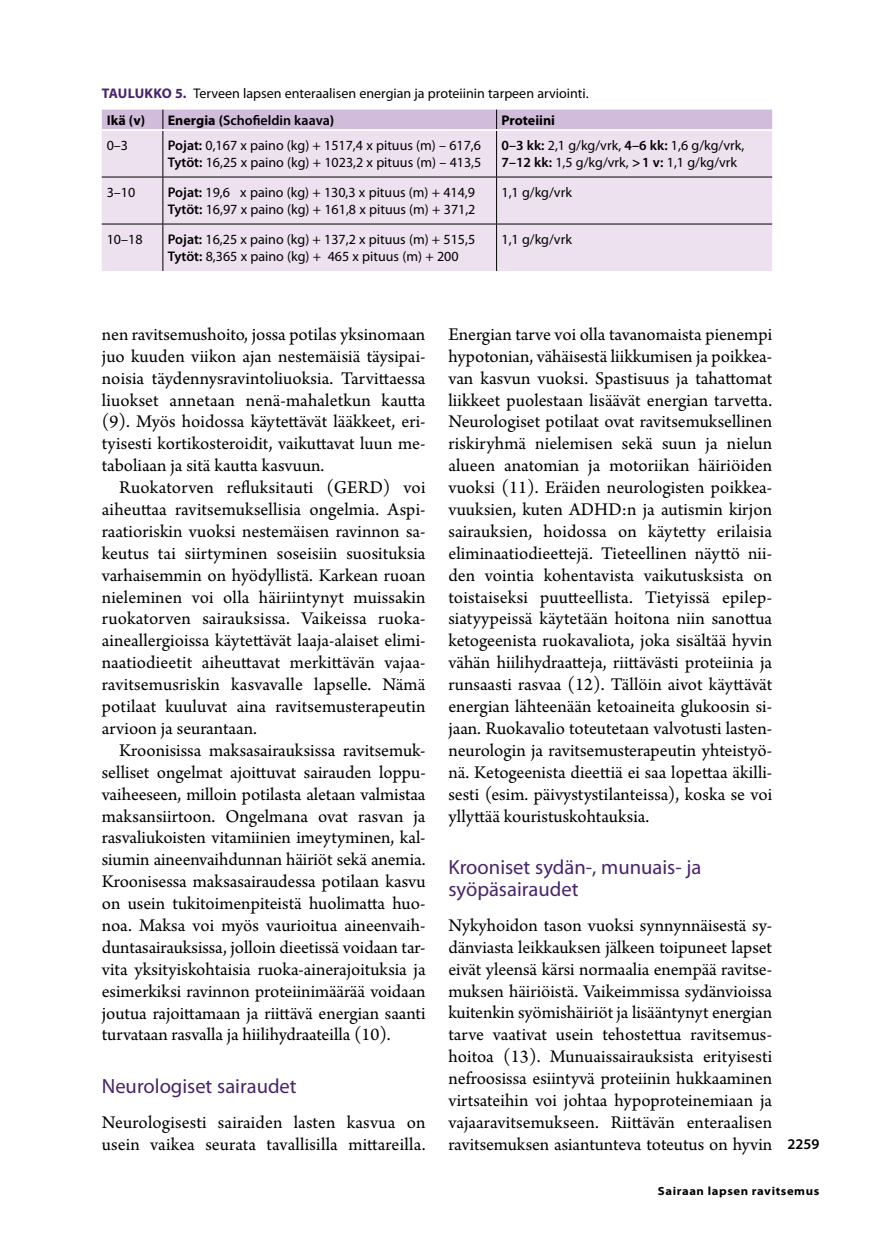
<style>
.page{position:relative;width:874px;height:1241px;background:#fff}
.page>*{position:absolute;margin:0;border:0;box-sizing:border-box;transform-origin:0 0}
.t1{font:20.65px/21.9px "Myriad Pro";color:#49236c}
.t2{font:18.9px/21.9px "Arno Pro";color:#000;text-align:justify}
.t3{font:600 14.88px "Myriad Pro";color:#000}
.t4{font:14px/16.6px "Myriad Pro";color:#000}
.t5{font:600 14px "Myriad Pro";color:#000}
.t6{font:700 14px "Myriad Pro";color:#000}
.t7{font:700 semi-expanded 11.9px "Myriad Pro";letter-spacing:.05em;color:#000}
.s1{font-weight:700;color:#49236c}
.s2{font-weight:700}
.s3{font-weight:600}
</style>
<div class="page">
<div style="left:102px;top:131px;width:669px;height:140px;background:#ede1ef"></div>
<hr style="left:162px;top:131px;width:1px;height:46px;background:#000">
<hr style="left:496px;top:131px;width:1px;height:46px;background:#000">
<hr style="left:102px;top:177px;width:61px;height:1px;background:#000">
<hr style="left:163px;top:177px;width:333px;height:1px;background:#000">
<hr style="left:162px;top:177px;width:1px;height:47px;background:#000">
<hr style="left:496px;top:177px;width:275px;height:1px;background:#000">
<hr style="left:496px;top:177px;width:1px;height:47px;background:#000">
<hr style="left:102px;top:224px;width:61px;height:1px;background:#000">
<hr style="left:163px;top:224px;width:333px;height:1px;background:#000">
<hr style="left:162px;top:224px;width:1px;height:47px;background:#000">
<hr style="left:496px;top:224px;width:275px;height:1px;background:#000">
<hr style="left:496px;top:224px;width:1px;height:47px;background:#000">
<div style="left:102px;top:110px;width:669px;height:19px;background:#d2bcdb"></div>
<p class="t4" style="left:107px;top:79px;width:483px;line-height:27.5px;text-indent:-5px"><span class="s1">TAULUKKO 5.</span> Terveen lapsen enteraalisen energian ja proteiinin tarpeen arviointi.<br><span class="s2">Ikä (v)</span></p>
<p class="t5" style="left:168px;top:111px;width:168px"><span class="s2">Energia (</span>Schofieldin kaava<span class="s2">)</span></p>
<p class="t6" style="left:501px;top:111px;width:55px">Proteiini</p>
<p class="t4" style="left:107px;top:137px;width:23px">0–3</p>
<p class="t4" style="left:168px;top:137px;width:315px"><span class="s3">Pojat:</span> 0,167 x paino (kg) + 1517,4 x pituus (m) – 617,6<br><span class="s3">Tytöt:</span> 16,25 x paino (kg) + 1023,2 x pituus (m) – 413,5</p>
<p class="t4" style="left:501px;top:137px;width:244px"><span class="s3">0–3 kk:</span> 2,1 g/kg/vrk, <span class="s3">4–6 kk:</span> 1,6 g/kg/vrk,<br><span class="s3">7–12 kk:</span> 1,5 g/kg/vrk, <span class="s3">&gt;1 v:</span> 1,1 g/kg/vrk</p>
<p class="t4" style="left:107px;top:184px;width:30px">3–10</p>
<p class="t4" style="left:168px;top:184px;width:309px"><span class="s3">Pojat:</span> 19,6 x paino (kg) + 130,3 x pituus (m) + 414,9<br><span class="s3">Tytöt:</span> 16,97 x paino (kg) + 161,8 x pituus (m) + 371,2</p>
<p class="t4" style="left:501px;top:184px;width:72px">1,1 g/kg/vrk</p>
<p class="t4" style="left:107px;top:231px;width:37px">10–18</p>
<p class="t4" style="left:168px;top:231px;width:309px"><span class="s3">Pojat:</span> 16,25 x paino (kg) + 137,2 x pituus (m) + 515,5<br><span class="s3">Tytöt:</span> 8,365 x paino (kg) + 465 x pituus (m) + 200</p>
<p class="t4" style="left:501px;top:231px;width:72px">1,1 g/kg/vrk</p>
<p class="t2" style="left:102px;top:324px;width:325px">nen ravitsemushoito, jossa potilas yksinomaan juo kuuden viikon ajan nestemäisiä täysipai&shy;noisia täydennysravintoliuoksia. Tarvittaessa liuokset annetaan nenä-mahaletkun kautta (9). Myös hoidossa käytettävät lääkkeet, eri&shy;tyisesti kortikosteroidit, vaikuttavat luun me&shy;taboliaan ja sitä kautta kasvuun.</p>
<p class="t2" style="left:102px;top:477px;width:325px;text-indent:17px">Ruokatorven refluksitauti (GERD) voi aiheuttaa ravitsemuksellisia ongelmia. Aspi&shy;raatioriskin vuoksi nestemäisen ravinnon sa&shy;keutus tai siirtyminen soseisiin suosituksia varhaisemmin on hyödyllistä. Karkean ruoan nieleminen voi olla häiriintynyt muissakin ruokatorven sairauksissa. Vaikeissa ruoka&shy;aineallergioissa käytettävät laaja-alaiset elimi&shy;naatiodieetit aiheuttavat merkittävän vajaa&shy;ravitsemusriskin kasvavalle lapselle. Nämä potilaat kuuluvat aina ravitsemusterapeutin arvioon ja seurantaan.</p>
<p class="t2" style="left:102px;top:740px;width:325px;text-indent:17px">Kroonisissa maksasairauksissa ravitsemuk&shy;selliset ongelmat ajoittuvat sairauden loppu&shy;vaiheeseen, milloin potilasta aletaan valmistaa maksansiirtoon. Ongelmana ovat rasvan ja rasvaliukoisten vitamiinien imeytyminen, kal&shy;siumin aineenvaihdunnan häiriöt sekä anemia.<br>Kroonisessa maksasairaudessa potilaan kasvu on usein tukitoimenpiteistä huolimatta huo&shy;noa. Maksa voi myös vaurioitua aineenvaih&shy;duntasairauksissa, jolloin dieetissä voidaan tar&shy;vita yksityiskohtaisia ruoka-ainerajoituksia ja esimerkiksi ravinnon proteiinimäärää voidaan joutua rajoittamaan ja riittävä energian saanti turvataan rasvalla ja hiilihydraateilla (10).</p>
<p class="t1" style="left:102px;top:1074px;width:196px">Neurologiset sairaudet</p>
<p class="t2" style="left:102px;top:1112px;width:325px">Neurologisesti sairaiden lasten kasvua on usein vaikea seurata tavallisilla mittareilla.</p>
<p class="t2" style="left:448px;top:324px;width:325px">Energian tarve voi olla tavanomaista pienempi hypotonian, vähäisestä liikkumisen ja poikkea&shy;van kasvun vuoksi. Spastisuus ja tahattomat liikkeet puolestaan lisäävät energian tarvetta.<br>Neurologiset potilaat ovat ravitsemuksellinen riskiryhmä nielemisen sekä suun ja nielun alueen anatomian ja motoriikan häiriöiden vuoksi (11). Eräiden neurologisten poikkea&shy;vuuksien, kuten ADHD:n ja autismin kirjon sairauksien, hoidossa on käytetty erilaisia eliminaatiodieettejä. Tieteellinen näyttö nii&shy;den vointia kohentavista vaikutusksista on toistaiseksi puutteellista. Tietyissä epilep&shy;siatyypeissä käytetään hoitona niin sanottua ketogeenista ruokavaliota, joka sisältää hyvin vähän hiilihydraatteja, riittävästi proteiinia ja runsaasti rasvaa (12). Tällöin aivot käyttävät energian lähteenään ketoaineita glukoosin si&shy;jaan. Ruokavalio toteutetaan valvotusti lasten&shy;neurologin ja ravitsemusterapeutin yhteistyö&shy;nä. Ketogeenista dieettiä ei saa lopettaa äkilli&shy;sesti (esim. päivystystilanteissa), koska se voi yllyttää kouristuskohtauksia.</p>
<p class="t1" style="left:448px;top:855px;width:254px">Krooniset sydän-, munuais- ja syöpäsairaudet</p>
<p class="t2" style="left:448px;top:915px;width:325px">Nykyhoidon tason vuoksi synnynnäisestä sy&shy;dänviasta leikkauksen jälkeen toipuneet lapset eivät yleensä kärsi normaalia enempää ravitse&shy;muksen häiriöistä. Vaikeimmissa sydänvioissa kuitenkin syömishäiriöt ja lisääntynyt energian tarve vaativat usein tehostettua ravitsemus&shy;hoitoa (13). Munuaissairauksista erityisesti nefroosissa esiintyvä proteiinin hukkaaminen virtsateihin voi johtaa hypoproteinemiaan ja vajaaravitsemukseen. Riittävän enteraalisen ravitsemuksen asiantunteva toteutus on hyvin</p>
<p class="t3" style="left:787px;top:1134px;width:33px">2259</p>
<p class="t7" style="left:657px;top:1182px;width:163px">Sairaan lapsen ravitsemus</p>
</div>
